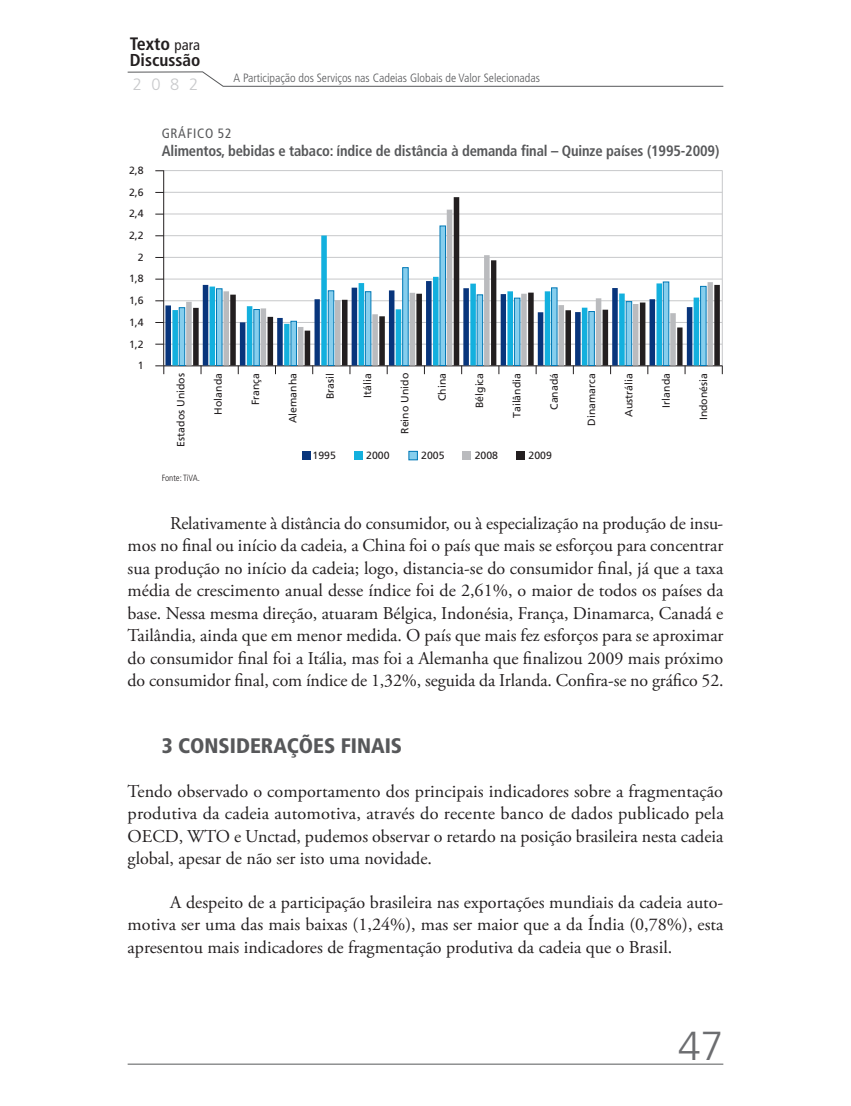
<style>
.page{position:relative;width:851px;height:1106px;background:#fff}
.page>*{position:absolute;margin:0;border:0;box-sizing:border-box;transform-origin:0 0}
.t1{font:300 40.5px "Frutiger LT Pro";color:#6c6d70}
.titulo_1{font:900 condensed 21px "Frutiger LT Pro";color:#57585a}
.texto_corrido{font:18px/22.5px "Adobe Garamond Pro";letter-spacing:-.005em;color:#231f20;text-align:justify}
.texto_corrido_sem_re{font:18px/22.5px "Adobe Garamond Pro";color:#231f20;text-align:justify}
.t2{font:700 condensed 18px "Frutiger LT Pro";color:#231f20}
.t3{font:700 condensed 17.25px "Frutiger LT Pro";color:#231f20}
.t4{font:300 16.5px "Frutiger LT Pro";color:#c9cacc}
.titulo_2_titulo{font:700 condensed 15px "Frutiger LT Pro";letter-spacing:-.01em;color:#57585a}
.titulo_1_numero{font:condensed 13.5px "Frutiger LT Pro";letter-spacing:.05em;color:#57585a}
.t5{font:300 condensed 12px "Frutiger LT Pro";color:#57585a}
.t6{font:10.5px "Frutiger LT Pro";color:#231f20}
.fonte_elaboracao_soz{font:300 condensed 9px "Frutiger LT Pro";color:#231f20}
.s1{font-weight:400;font-size:15px}
</style>
<div class="page">
<svg style="left:127px;top:71px;width:597px;height:16px"></svg>
<hr style="left:128px;top:1063px;width:595px;height:1px;background:#57585a">
<hr style="left:164px;top:170px;width:558px;height:1px;background:#c7c8ca">
<hr style="left:164px;top:192px;width:558px;height:1px;background:#c7c8ca">
<hr style="left:164px;top:214px;width:558px;height:1px;background:#c7c8ca">
<hr style="left:164px;top:235px;width:558px;height:1px;background:#c7c8ca">
<hr style="left:164px;top:257px;width:558px;height:1px;background:#c7c8ca">
<hr style="left:164px;top:279px;width:558px;height:1px;background:#c7c8ca">
<hr style="left:164px;top:300px;width:558px;height:1px;background:#c7c8ca">
<hr style="left:164px;top:322px;width:558px;height:1px;background:#c7c8ca">
<hr style="left:164px;top:344px;width:558px;height:1px;background:#c7c8ca">
<svg style="left:155px;top:365px;width:9px;height:9px"></svg>
<hr style="left:163px;top:170px;width:1px;height:196px;background:#231f20">
<hr style="left:722px;top:170px;width:1px;height:196px;background:#c7c8ca">
<hr style="left:164px;top:365px;width:558px;height:1px;background:#231f20">
<svg style="left:179px;top:236px;width:527px;height:130px"></svg>
<svg style="left:193px;top:197px;width:526px;height:168px"></svg>
<div style="left:302px;top:451px;width:8px;height:9px;background:#08357c"></div>
<div style="left:354px;top:451px;width:8px;height:9px;background:#13b0de"></div>
<div style="left:409px;top:451px;width:8px;height:9px;background:#86ceed"></div>
<div style="left:408px;top:451px;width:9px;height:9px;border:1px solid #0078b6"></div>
<div style="left:462px;top:451px;width:9px;height:9px;background:#babbbe"></div>
<div style="left:516px;top:451px;width:8px;height:9px;background:#231f20"></div>
<p class="t2" style="left:130px;top:33px;width:72px">Texto <span class="s1">para</span></p>
<p class="t3" style="left:130px;top:50px;width:72px">Discussão</p>
<p class="t4" style="left:133px;top:75px;width:67px">2082</p>
<p class="t5" style="left:233px;top:71px;width:308px">A Participação dos Serviços nas Cadeias Globais de Valor Selecionadas</p>
<p class="t6" style="left:129px;top:164px;width:16px">2,8</p>
<p class="t6" style="left:129px;top:186px;width:16px">2,6</p>
<p class="t6" style="left:129px;top:207px;width:16px">2,4</p>
<p class="t6" style="left:129px;top:229px;width:16px">2,2</p>
<p class="t6" style="left:138px;top:251px;width:7px">2</p>
<p class="t6" style="left:129px;top:273px;width:16px">1,8</p>
<p class="t6" style="left:129px;top:294px;width:16px">1,6</p>
<p class="t6" style="left:129px;top:316px;width:16px">1,4</p>
<p class="t6" style="left:129px;top:338px;width:16px">1,2</p>
<p class="t6" style="left:138px;top:359px;width:7px">1</p>
<p class="titulo_1_numero" style="left:162px;top:125px;width:71px">GRÁFICO 52</p>
<p class="titulo_2_titulo" style="left:162px;top:142px;width:559px">Alimentos, bebidas e tabaco: índice de distância à demanda final – Quinze países (1995-2009)</p>
<p class="t6" style="left:175px;top:446px;width:75px;rotate:-90deg">Estados Unidos</p>
<p class="t6" style="left:212px;top:414px;width:43px;rotate:-90deg">Holanda</p>
<p class="t6" style="left:249px;top:405px;width:34px;rotate:-90deg">França</p>
<p class="t6" style="left:286px;top:423px;width:52px;rotate:-90deg">Alemanha</p>
<p class="t6" style="left:324px;top:399px;width:28px;rotate:-90deg">Brasil</p>
<p class="t6" style="left:361px;top:397px;width:26px;rotate:-90deg">Itália</p>
<p class="t6" style="left:398px;top:434px;width:62px;rotate:-90deg">Reino Unido</p>
<p class="t6" style="left:436px;top:401px;width:30px;rotate:-90deg">China</p>
<p class="t6" style="left:473px;top:408px;width:37px;rotate:-90deg">Bélgica</p>
<p class="t6" style="left:510px;top:418px;width:46px;rotate:-90deg">Tailândia</p>
<p class="t6" style="left:548px;top:410px;width:38px;rotate:-90deg">Canadá</p>
<p class="t6" style="left:585px;top:425px;width:54px;rotate:-90deg">Dinamarca</p>
<p class="t6" style="left:622px;top:417px;width:45px;rotate:-90deg">Austrália</p>
<p class="t6" style="left:659px;top:407px;width:36px;rotate:-90deg">Irlanda</p>
<p class="t6" style="left:697px;top:420px;width:49px;rotate:-90deg">Indonésia</p>
<p class="fonte_elaboracao_soz" style="left:162px;top:472px;width:40px">Fonte: TiVA.</p>
<p class="texto_corrido" style="left:128px;top:512px;width:597px;text-indent:43px">Relativamente à distância do consumidor, ou à especialização na produção de insu&shy;mos no final ou início da cadeia, a China foi o país que mais se esforçou para concentrar sua produção no início da cadeia; logo, distancia-se do consumidor final, já que a taxa média de crescimento anual desse índice foi de 2,61%, o maior de todos os países da base. Nessa mesma direção, atuaram Bélgica, Indonésia, França, Dinamarca, Canadá e Tailândia, ainda que em menor medida. O país que mais fez esforços para se aproximar do consumidor final foi a Itália, mas foi a Alemanha que finalizou 2009 mais próximo do consumidor final, com índice de 1,32%, seguida da Irlanda. Confira-se no gráfico 52.</p>
<p class="t6" style="left:312px;top:449px;width:25px">1995</p>
<p class="t6" style="left:366px;top:449px;width:25px">2000</p>
<p class="t6" style="left:421px;top:449px;width:25px">2005</p>
<p class="t6" style="left:474px;top:449px;width:25px">2008</p>
<p class="t6" style="left:528px;top:449px;width:25px">2009</p>
<p class="titulo_1" style="left:162px;top:733px;width:242px">3 CONSIDERAÇÕES FINAIS</p>
<p class="texto_corrido_sem_re" style="left:128px;top:780px;width:597px">Tendo observado o comportamento dos principais indicadores sobre a fragmentação produtiva da cadeia automotiva, através do recente banco de dados publicado pela OECD, WTO e Unctad, pudemos observar o retardo na posição brasileira nesta cadeia global, apesar de não ser isto uma novidade.</p>
<p class="texto_corrido" style="left:128px;top:891px;width:597px;text-indent:43px">A despeito de a participação brasileira nas exportações mundiais da cadeia auto&shy;motiva ser uma das mais baixas (1,24%), mas ser maior que a da Índia (0,78%), esta apresentou mais indicadores de fragmentação produtiva da cadeia que o Brasil.</p>
<h1 class="t1" style="left:678px;top:1022px;width:47px">47</h1>
</div>
